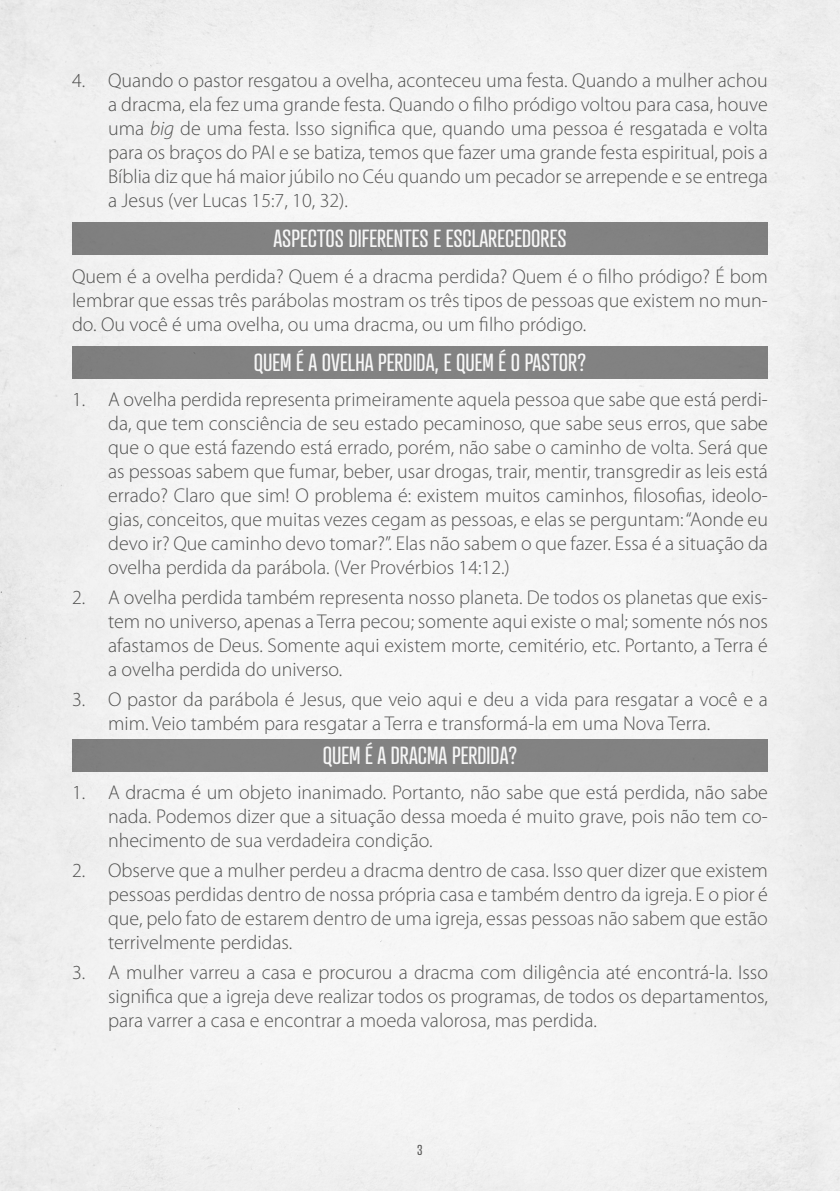
<style>
.page{position:relative;width:840px;height:1191px;background:#fff}
.page>*{position:absolute;margin:0;border:0;box-sizing:border-box;transform-origin:0 0}
.t1{font:24px "Atrament";color:#fff}
.t2{font:300 20px/24px "Myriad Pro";color:#575756;text-align:justify}
.t3{font:14px "Atrament";color:#575756}
.s1{font-style:italic}
</style>
<div class="page">
<div style="left:72px;top:222px;width:695px;height:33px;background:#878787"></div>
<div style="left:72px;top:346px;width:695px;height:32px;background:#878787"></div>
<div style="left:72px;top:739px;width:695px;height:32px;background:#878787"></div>
<p class="t2" style="left:108px;top:69px;width:661px;text-indent:-36px">4. Quando o pastor resgatou a ovelha, aconteceu uma festa. Quando a mulher achou a dracma, ela fez uma grande festa. Quando o filho pródigo voltou para casa, houve uma <span class="s1">big</span> de uma festa. Isso significa que, quando uma pessoa é resgatada e volta para os braços do PAI e se batiza, temos que fazer uma grande festa espiritual, pois a Bíblia diz que há maior júbilo no Céu quando um pecador se arrepende e se entrega a Jesus (ver Lucas 15:7, 10, 32).</p>
<p class="t1" style="left:273px;top:224px;width:294px">ASPECTOS DIFERENTES E ESCLARECEDORES</p>
<p class="t2" style="left:72px;top:264px;width:697px">Quem é a ovelha perdida? Quem é a dracma perdida? Quem é o filho pródigo? É bom lembrar que essas três parábolas mostram os três tipos de pessoas que existem no mun&shy;do. Ou você é uma ovelha, ou uma dracma, ou um filho pródigo.</p>
<p class="t1" style="left:254px;top:347px;width:334px">QUEM É A OVELHA PERDIDA, E QUEM É O PASTOR?</p>
<p class="t2" style="left:108px;top:388px;width:661px;text-indent:-36px">1. A ovelha perdida representa primeiramente aquela pessoa que sabe que está perdi&shy;da, que tem consciência de seu estado pecaminoso, que sabe seus erros, que sabe que o que está fazendo está errado, porém, não sabe o caminho de volta. Será que as pessoas sabem que fumar, beber, usar drogas, trair, mentir, transgredir as leis está errado? Claro que sim! O problema é: existem muitos caminhos, filosofias, ideolo&shy;gias, conceitos, que muitas vezes cegam as pessoas, e elas se perguntam: “Aonde eu devo ir? Que caminho devo tomar?”. Elas não sabem o que fazer. Essa é a situação da ovelha perdida da parábola. (Ver Provérbios 14:12.)</p>
<p class="t2" style="left:108px;top:585px;width:661px;text-indent:-36px">2. A ovelha perdida também representa nosso planeta. De todos os planetas que exis&shy;tem no universo, apenas a Terra pecou; somente aqui existe o mal; somente nós nos afastamos de Deus. Somente aqui existem morte, cemitério, etc. Portanto, a Terra é a ovelha perdida do universo.</p>
<p class="t2" style="left:108px;top:687px;width:660px;text-indent:-36px">3. O pastor da parábola é Jesus, que veio aqui e deu a vida para resgatar a você e a mim. Veio também para resgatar a Terra e transformá-la em uma Nova Terra.</p>
<p class="t1" style="left:322px;top:741px;width:196px">QUEM É A DRACMA PERDIDA?</p>
<p class="t2" style="left:108px;top:781px;width:661px;text-indent:-36px">1. A dracma é um objeto inanimado. Portanto, não sabe que está perdida, não sabe nada. Podemos dizer que a situação dessa moeda é muito grave, pois não tem co&shy;nhecimento de sua verdadeira condição.</p>
<p class="t2" style="left:108px;top:858px;width:661px;text-indent:-36px">2. Observe que a mulher perdeu a dracma dentro de casa. Isso quer dizer que existem pessoas perdidas dentro de nossa própria casa e também dentro da igreja. E o pior é que, pelo fato de estarem dentro de uma igreja, essas pessoas não sabem que estão terrivelmente perdidas.</p>
<p class="t2" style="left:108px;top:960px;width:661px;text-indent:-36px">3. A mulher varreu a casa e procurou a dracma com diligência até encontrá-la. Isso significa que a igreja deve realizar todos os programas, de todos os departamentos, para varrer a casa e encontrar a moeda valorosa, mas perdida.</p>
<p class="t3" style="left:417px;top:1141px;width:7px">3</p>
</div>
